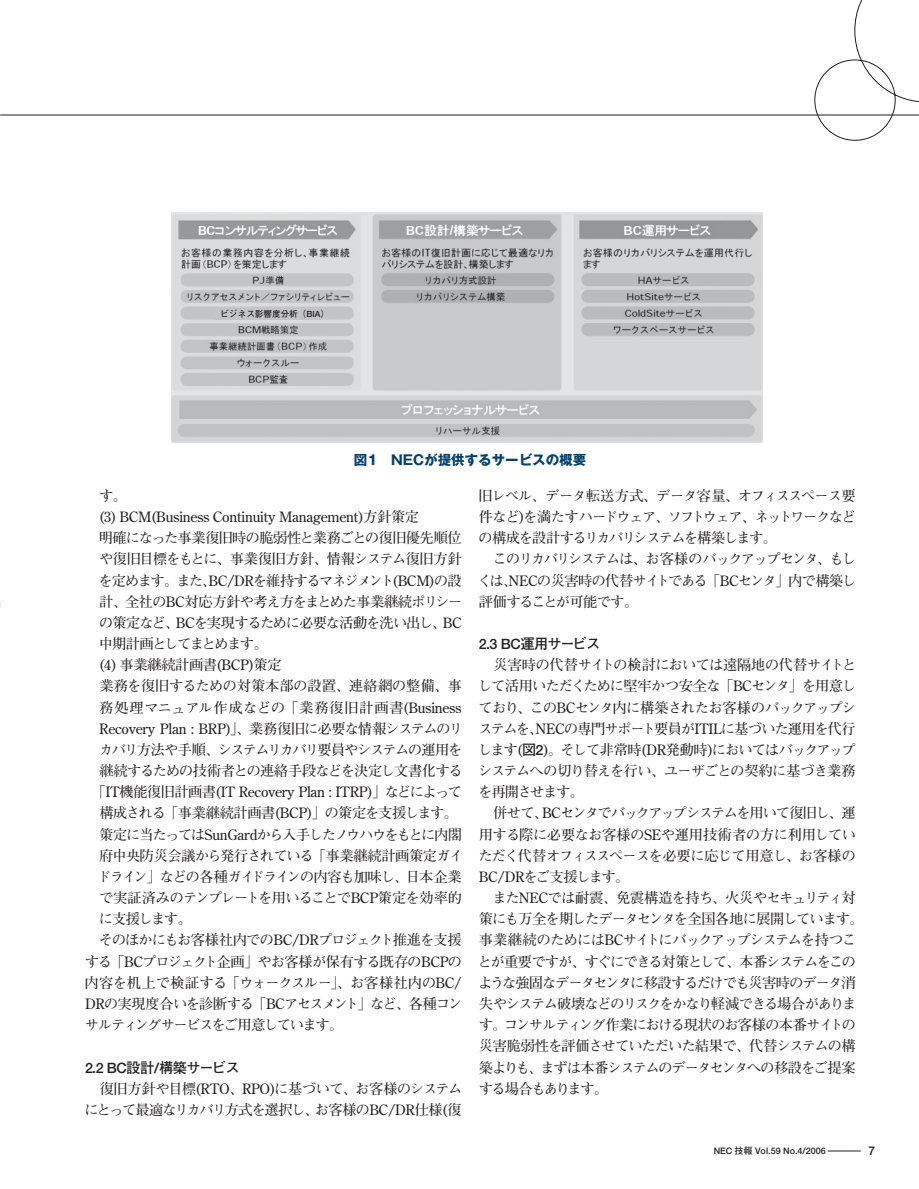
<style>
.page{position:relative;width:919px;height:1189px;background:#fff}
.page>*{position:absolute;margin:0;border:0;box-sizing:border-box;transform-origin:0 0}
.t1{font:700 14.25px/21.1px "Futo Min A101";letter-spacing:-.06em;color:#231f20}
.t2{font:700 14.25px/21.1px "Futo Min A101";letter-spacing:-.085em;color:#231f20}
.t3{font:700 14.25px "Futo Min A101";letter-spacing:-.02em;color:#231f20}
.t4{font:700 14.25px "Futo Min A101";letter-spacing:-.04em;color:#231f20}
.t5{font:700 14.25px "Futo Min A101";letter-spacing:-.1em;color:#231f20}
.t6{font:700 14.25px "Futo Min A101";color:#231f20}
.t7{font:700 14.25px "Futo Min A101";letter-spacing:-.01em;color:#231f20}
.t8{font:700 14.25px "Futo Min A101";letter-spacing:-.035em;color:#231f20}
.t9{font:700 14.25px "Futo Go B101";letter-spacing:-.05em;color:#231f20}
.t10{font:700 14.25px "Futo Min A101";letter-spacing:-.03em;color:#231f20}
.t11{font:700 14.25px "Futo Min A101";letter-spacing:-.105em;color:#231f20}
.t12{font:700 13.5px "Gothic MB101";color:#06406c}
.t13{font:700 12px "Futo Go B101";color:#231f20}
.t14{font:700 9px "Futo Go B101";color:#231f20}
.t15{font:700 8.55px "Futo Go B101";color:#231f20}
.s1{font-family:"Futo Go B101"}
</style>
<div class="page">
<hr style="left:0;top:0;width:1px;height:595px;background:#06406c">
<hr style="left:827px;top:1150px;width:33px;height:1px;background:#231f20">
<hr style="left:0;top:115px;width:918px;height:1px;background:#231f20">
<img style="left:172px;top:213px;width:590px;height:229px">
<div style="left:215px;top:308px;width:106px;height:11px;background:#c4c5c7"></div>
<svg style="left:814px;top:0;width:105px;height:141px"></svg>
<p class="t15" style="left:220px;top:310px;width:110px">ビジネス影響度分析（BIA）</p>
<p class="t12" style="left:354px;top:455px;width:234px">図1　NECが提供するサービスの概要</p>
<p class="t1" style="left:99px;top:487px;width:29px">す。</p>
<p class="t3" style="left:99px;top:511px;width:321px">(3) BCM(Business Continuity Management)方針策定</p>
<p class="t1" style="left:99px;top:529px;width:364px">明確になった事業復旧時の脆弱性と業務ごとの復旧優先順位</p>
<p class="t1" style="left:99px;top:550px;width:364px">や復旧目標をもとに、事業復旧方針、情報システム復旧方針</p>
<p class="t1" style="left:98px;top:571px;width:365px">を定めます。また、BC/DRを維持するマネジメント(BCM)の設</p>
<p class="t1" style="left:99px;top:592px;width:364px">計、全社のBC対応方針や考え方をまとめた事業継続ポリシー</p>
<p class="t1" style="left:99px;top:614px;width:364px">の策定など、BCを実現するために必要な活動を洗い出し、BC</p>
<p class="t11" style="left:99px;top:638px;width:170px">中期計画としてまとめます。</p>
<p class="t10" style="left:99px;top:660px;width:184px">(4) 事業継続計画書(BCP)策定</p>
<p class="t3" style="left:99px;top:681px;width:364px">業務を復旧するための対策本部の設置、連絡網の整備、事</p>
<p class="t6" style="left:99px;top:702px;width:364px">務処理マニュアル作成などの「業務復旧計画書(Business</p>
<p class="t3" style="left:99px;top:723px;width:365px">Recovery Plan : BRP)」、業務復旧に必要な情報システムのリ</p>
<p class="t5" style="left:99px;top:744px;width:365px">カバリ方法や手順、システムリカバリ要員やシステムの運用を</p>
<p class="t1" style="left:99px;top:762px;width:365px">継続するための技術者との連絡手段などを決定し文書化する</p>
<p class="t3" style="left:92px;top:787px;width:372px">「IT機能復旧計画書(IT Recovery Plan : ITRP)」などによって</p>
<p class="t4" style="left:99px;top:808px;width:360px">構成される「事業継続計画書(BCP)」の策定を支援します。</p>
<p class="t2" style="left:99px;top:825px;width:364px">策定に当たってはSunGardから入手したノウハウをもとに内閣</p>
<p class="t8" style="left:99px;top:850px;width:365px">府中央防災会議から発行されている「事業継続計画策定ガイ</p>
<p class="t1" style="left:98px;top:868px;width:365px">ドライン」などの各種ガイドラインの内容も加味し、日本企業</p>
<p class="t4" style="left:99px;top:892px;width:364px">で実証済みのテンプレートを用いることでBCP策定を効率的</p>
<p class="t1" style="left:99px;top:910px;width:94px">に支援します。</p>
<p class="t1" style="left:85px;top:931px;width:378px">　そのほかにもお客様社内でのBC/DRプロジェクト推進を支援</p>
<p class="t1" style="left:85px;top:952px;width:379px">する「BCプロジェクト企画」やお客様が保有する既存のBCPの</p>
<p class="t7" style="left:85px;top:977px;width:378px">内容を机上で検証する「ウォークスルー」、お客様社内のBC/</p>
<p class="t1" style="left:85px;top:995px;width:379px">DRの実現度合いを診断する「BCアセスメント」など、各種コン</p>
<p class="t5" style="left:85px;top:1019px;width:260px">サルティングサービスをご用意しています。</p>
<p class="t9" style="left:85px;top:1061px;width:156px">2.2 BC設計/構築サービス</p>
<p class="t1" style="left:84px;top:1079px;width:379px">　復旧方針や目標(RTO、RPO)に基づいて、お客様のシステムにとって最適なリカバリ方式を選択し、お客様のBC/DR仕様(復</p>
<p class="t2" style="left:477px;top:487px;width:380px">旧レベル、データ転送方式、データ容量、オフィススペース要件など)を満たすハードウェア、ソフトウェア、ネットワークなどの構成を設計するリカバリシステムを構築します。<br>　このリカバリシステムは、お客様のバックアップセンタ、もしくは、NECの災害時の代替サイトである「BCセンタ」内で構築し評価することが可能です。</p>
<p class="t9" style="left:478px;top:638px;width:123px">2.3 BC運用サービス</p>
<p class="t1" style="left:477px;top:656px;width:387px">　災害時の代替サイトの検討においては遠隔地の代替サイトとして活用いただくために堅牢かつ安全な「BCセンタ」を用意しており、このBCセンタ内に構築されたお客様のバックアップシステムを、NECの専門サポート要員がITILに基づいた運用を代行します(<span class="s1">図2</span>)。そして非常時(DR発動時)においてはバックアップシステムへの切り替えを行い、ユーザごとの契約に基づき業務を再開させます。<br>　併せて、BCセンタでバックアップシステムを用いて復旧し、運用する際に必要なお客様のSEや運用技術者の方に利用していただく代替オフィススペースを必要に応じて用意し、お客様の<br>BC/DRをご支援します。<br>　またNECでは耐震、免震構造を持ち、火災やセキュリティ対策にも万全を期したデータセンタを全国各地に展開しています。事業継続のためにはBCサイトにバックアップシステムを持つことが重要ですが、すぐにできる対策として、本番システムをこのような強固なデータセンタに移設するだけでも災害時のデータ消失やシステム破壊などのリスクをかなり軽減できる場合があります。コンサルティング作業における現状のお客様の本番サイトの災害脆弱性を評価させていただいた結果で、代替システムの構築よりも、まずは本番システムのデータセンタへの移設をご提案する場合もあります。</p>
<p class="t14" style="left:713px;top:1146px;width:113px">NEC 技報 Vol.59 No.4/2006</p>
<p class="t13" style="left:868px;top:1145px;width:8px">7</p>
</div>
